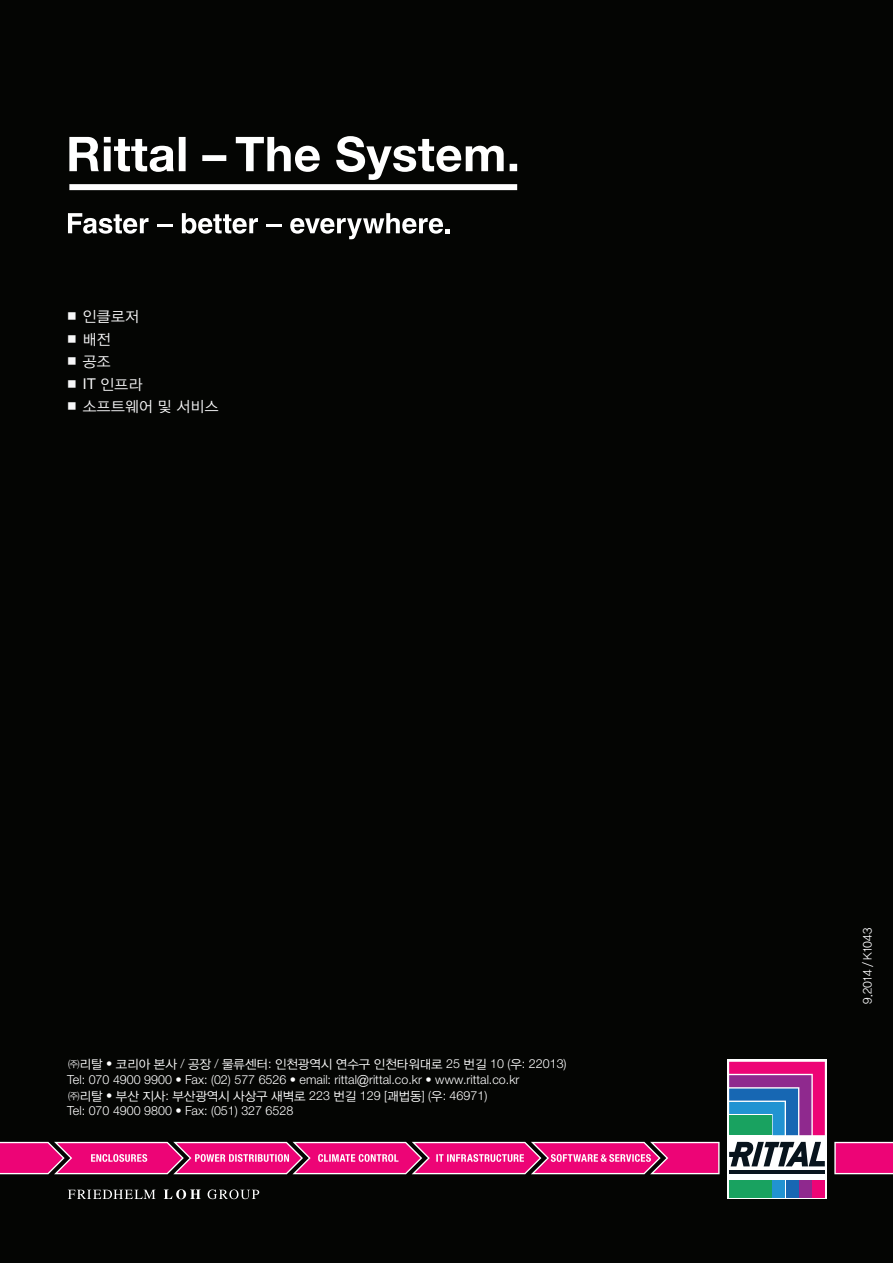
<style>
.page{position:relative;width:893px;height:1263px;background:#040503}
.page>*{position:absolute;margin:0;border:0;box-sizing:border-box;transform-origin:0 0}
.t1{font:15px/22.5px "YDGO12";letter-spacing:.025em;color:#f7f7f8}
.t2{font:15px "Neue Helvetica For Rittal";color:#f7f7f8}
.t3{font:300 12.45px "Neue Helvetica For Rittal";color:#fff}
.t4{font:12.45px "YDGO12";color:#fff}
.t5{font:12px "YDGO12";letter-spacing:.005em;color:#f7f7f8}
.s1{font-family:"Neue Helvetica For Rittal"}
.s2{font-family:"YDGO12"}
.s3{font-family:"Neue Helvetica For Rittal";font-weight:300}
</style>
<div class="page">
<svg style="left:68px;top:1189px;width:191px;height:10px"></svg>
<svg style="left:727px;top:1060px;width:100px;height:139px"></svg>
<hr style="left:729px;top:1171px;width:96px;height:3px;background:#08141d">
<svg style="left:729px;top:1142px;width:96px;height:24px"></svg>
<div style="left:729px;top:1180px;width:42px;height:17px;background:#19a260"></div>
<div style="left:772px;top:1180px;width:13px;height:17px;background:#2193d2"></div>
<div style="left:786px;top:1180px;width:12px;height:17px;background:#1767b3"></div>
<div style="left:799px;top:1180px;width:12px;height:17px;background:#8f298e"></div>
<svg style="left:729px;top:1062px;width:96px;height:73px"></svg>
<div style="left:813px;top:1180px;width:12px;height:17px;background:#ed0476"></div>
<svg style="left:834px;top:1142px;width:59px;height:32px"></svg>
<svg style="left:0;top:1142px;width:719px;height:32px"></svg>
<svg style="left:69px;top:136px;width:448px;height:54px"></svg>
<svg style="left:68px;top:213px;width:80px;height:21px"></svg>
<hr style="left:157px;top:224px;width:15px;height:3px;background:#fff">
<svg style="left:182px;top:213px;width:76px;height:21px"></svg>
<hr style="left:266px;top:224px;width:16px;height:3px;background:#fff">
<svg style="left:290px;top:213px;width:160px;height:26px"></svg>
<p class="t1" style="left:68px;top:306px;width:72px"><span class="s1">◾</span> 인클로저 <span class="s1">◾</span> 배전<br><span class="s1">◾</span> 공조</p>
<p class="t2" style="left:68px;top:374px;width:76px">◾ IT <span class="s2">인프라</span></p>
<p class="t1" style="left:68px;top:396px;width:152px"><span class="s1">◾</span> 소프트웨어 및 서비스</p>
<p class="t4" style="left:68px;top:1058px;width:500px">㈜리탈 <span class="s3">•</span> 코리아 본사 <span class="s3">/</span> 공장 <span class="s3">/</span> 물류센터<span class="s3">:</span> 인천광역시 연수구 인천타워대로 <span class="s3">25</span> 번길 <span class="s3">10 (</span>우<span class="s3">: 22013)</span></p>
<p class="t3" style="left:67px;top:1072px;width:454px">Tel: 070 4900 9900 • Fax: (02) 577 6526 • email: rittal@rittal.co.kr • www.rittal.co.kr</p>
<p class="t4" style="left:68px;top:1090px;width:420px">㈜리탈 <span class="s3">•</span> 부산 지사<span class="s3">:</span> 부산광역시 사상구 새벽로 <span class="s3">223</span> 번길 <span class="s3">129 [</span>괘법동<span class="s3">] (</span>우<span class="s3">: 46971)</span></p>
<p class="t3" style="left:67px;top:1103px;width:228px">Tel: 070 4900 9800 • Fax: (051) 327 6528</p>
<p class="t5" style="left:861px;top:1004px;width:77px;rotate:-90deg">9.2014 / K1043</p>
</div>
